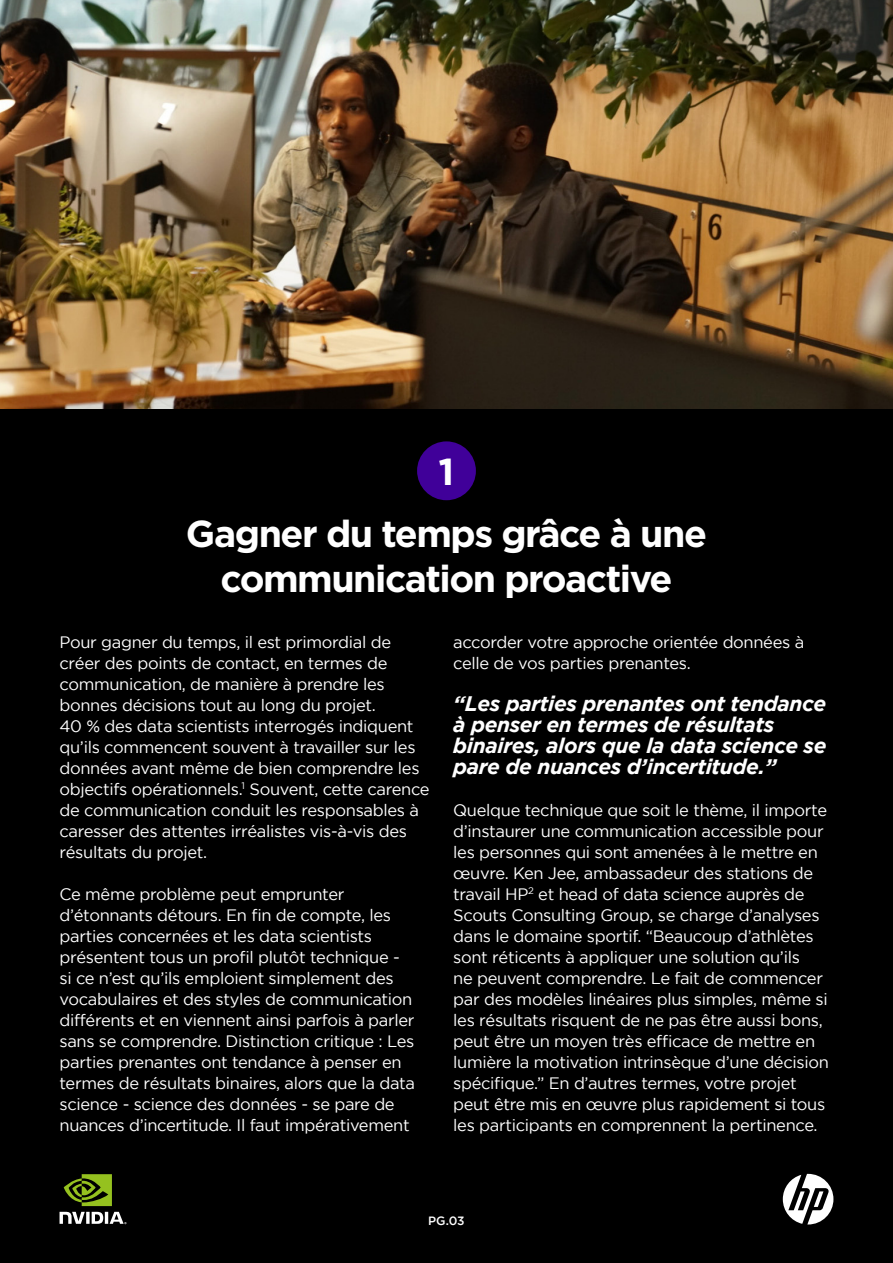
<style>
.page{position:relative;width:893px;height:1263px;background:#000}
.page>*{position:absolute;margin:0;border:0;box-sizing:border-box;transform-origin:0 0}
.t1{font:700 37.5px/45px "Gotham";letter-spacing:-.04em;color:#fff;text-align:center}
.t2{font:italic 700 21px/21px "Gotham";letter-spacing:-.02em;color:#fff}
.t3{font:16.5px/21px "Gotham";letter-spacing:-.02em;color:#fff}
.t4{font:500 12px "Gotham";color:#fff}
</style>
<div class="page">
<img style="left:0;top:0;width:893px;height:409px">
<div style="left:417px;top:441px;width:59px;height:59px;background:#400099;border-radius:50%"></div>
<svg style="left:783px;top:1174px;width:50px;height:50px"></svg>
<svg style="left:60px;top:1212px;width:66px;height:12px"></svg>
<svg style="left:64px;top:1174px;width:48px;height:32px"></svg>
<h1 class="t1" style="left:439px;top:449px;width:17px">1</h1>
<h1 class="t1" style="left:186px;top:511px;width:522px">Gagner du temps grâce à une communication proactive</h1>
<p class="t3" style="left:60px;top:631px;width:372px">Pour gagner du temps, il est primordial de créer des points de contact, en termes de communication, de manière à prendre les bonnes décisions tout au long du projet.<br>40 % des data scientists interrogés indiquent qu’ils commencent souvent à travailler sur les données avant même de bien comprendre les objectifs opérationnels.<sup>1</sup> Souvent, cette carence de communication conduit les responsables à caresser des attentes irréalistes vis-à-vis des résultats du projet.</p>
<p class="t3" style="left:60px;top:883px;width:357px">Ce même problème peut emprunter d’étonnants détours. En fin de compte, les parties concernées et les data scientists présentent tous un profil plutôt technique - si ce n’est qu’ils emploient simplement des vocabulaires et des styles de communication différents et en viennent ainsi parfois à parler sans se comprendre. Distinction critique : Les parties prenantes ont tendance à penser en termes de résultats binaires, alors que la data science - science des données - se pare de nuances d’incertitude. Il faut impérativement</p>
<p class="t3" style="left:453px;top:631px;width:352px">accorder votre approche orientée données à celle de vos parties prenantes.</p>
<p class="t2" style="left:453px;top:692px;width:375px">“Les parties prenantes ont tendance à penser en termes de résultats binaires, alors que la data science se pare de nuances d’incertitude.”</p>
<p class="t3" style="left:453px;top:799px;width:377px">Quelque technique que soit le thème, il importe d’instaurer une communication accessible pour les personnes qui sont amenées à le mettre en œuvre. Ken Jee, ambassadeur des stations de travail HP<sup>2</sup> et head of data science auprès de Scouts Consulting Group, se charge d’analyses dans le domaine sportif. “Beaucoup d’athlètes sont réticents à appliquer une solution qu’ils<br>ne peuvent comprendre. Le fait de commencer par des modèles linéaires plus simples, même si les résultats risquent de ne pas être aussi bons, peut être un moyen très efficace de mettre en lumière la motivation intrinsèque d’une décision spécifique.” En d’autres termes, votre projet peut être mis en œuvre plus rapidement si tous les participants en comprennent la pertinence.</p>
<p class="t4" style="left:428px;top:1213px;width:38px">PG.03</p>
</div>
